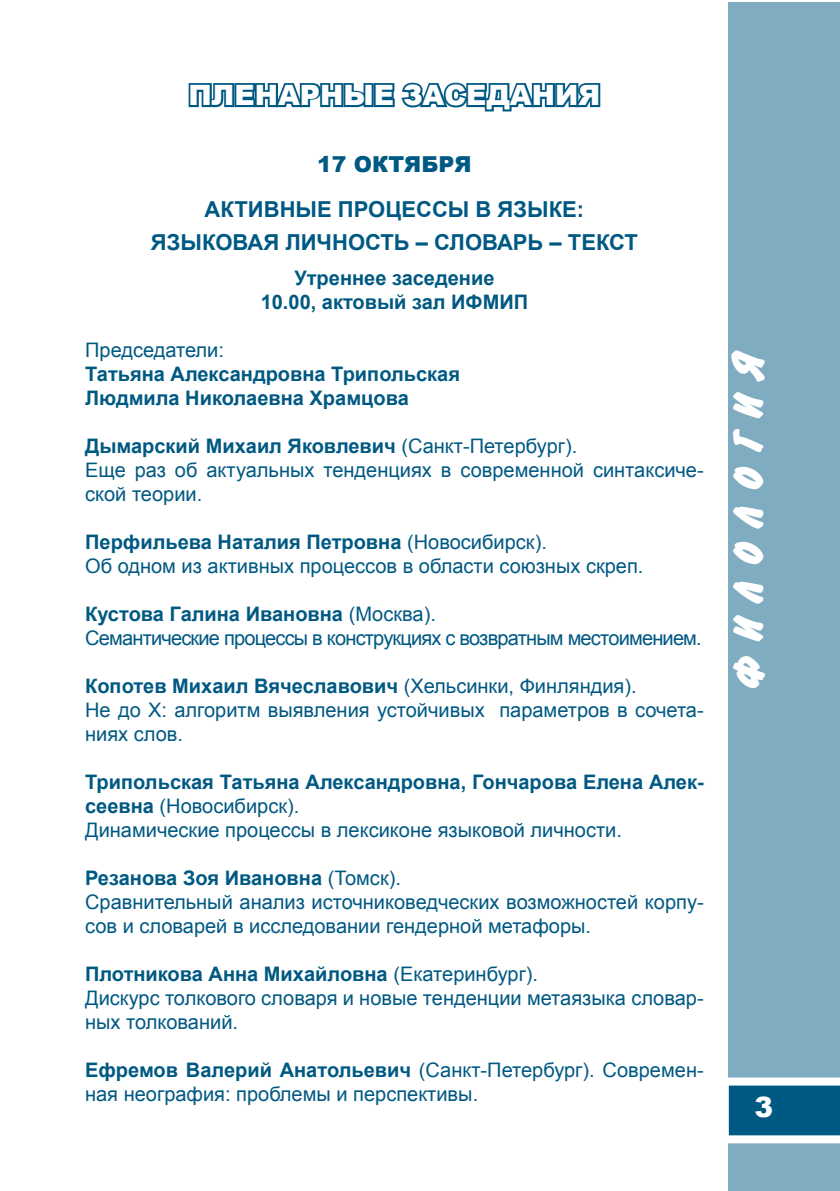
<style>
.page{position:relative;width:840px;height:1191px;background:#fff}
.page>*{position:absolute;margin:0;border:0;box-sizing:border-box;transform-origin:0 0}
.t1{font:700 42px "Flash";color:#fff}
.t2{font:900 28px "Arial";color:#fff}
.t3{font:700 22px/33px "Arial";color:#005983;text-align:center}
.t4{font:900 22px "Arial";color:#005983}
.t5{font:20px/24px "Arial";color:#005983}
.t6{font:700 20px/24px "Arial";color:#005983;text-align:center}
.t7{font:20px/24px "Arial";letter-spacing:-.04em;color:#005983}
.s1{font-weight:700}
</style>
<div class="page">
<div style="left:728px;top:2px;width:111px;height:1189px;background:#80acc1"></div>
<svg style="left:728px;top:1077px;width:111px;height:66px;background:#3f81a1"></svg>
<svg style="left:188px;top:82px;width:413px;height:30px"></svg>
<h2 class="t2" style="left:188px;top:75px;width:413px">ПЛЕНАРНЫЕ ЗАСЕДАНИЯ</h2>
<p class="t4" style="left:317px;top:148px;width:54px">17 октя</p>
<p class="t4" style="left:421px;top:148px;width:48px">БРя</p>
<p class="t3" style="left:151px;top:193px;width:488px">Активн ые процессы в языке: языковая личность – словарь – текст</p>
<p class="t6" style="left:260px;top:266px;width:269px">Утреннее заседение<br>10.00, актовый зал ИФМИП</p>
<p class="t5" style="left:85px;top:338px;width:140px">Председатели:</p>
<p class="t6" style="left:85px;top:362px;width:376px;text-align:left">Татьяна Александровна Трипольская<br>Людмила Николаевна Храмцова</p>
<p class="t5" style="left:85px;top:434px;width:619px"><span class="s1">Дымарский Михаил Яковлевич</span> (Санкт-Петербург).<br>Еще раз об актуальных тенденциях в современной синтаксиче&shy;ской теории.</p>
<p class="t5" style="left:85px;top:530px;width:559px"><span class="s1">Перфильева Наталия Петровна</span> (Новосибирск).<br>Об одном из активных процессов в области союзных скреп.</p>
<p class="t7" style="left:85px;top:602px;width:618px"><span class="s1">Кустова Галина Ивановна</span> (Москва).<br>Семантические процессы в конструкциях с возвратным местоимением.</p>
<p class="t5" style="left:85px;top:674px;width:619px"><span class="s1">Копотев Михаил Вячеславович</span> (Хельсинки, Финляндия).<br>Не до Х: алгоритм выявления устойчивых параметров в сочета&shy;ниях слов.</p>
<p class="t5" style="left:85px;top:770px;width:619px"><span class="s1">Трипольская Татьяна Александровна, Гончарова Елена Алек&shy;сеевна</span> (Новосибирск).<br>Динамические процессы в лексиконе языковой личности.</p>
<p class="t5" style="left:85px;top:866px;width:619px"><span class="s1">Резанова Зоя Ивановна</span> (Томск).<br>Сравнительный анализ источниковедческих возможностей корпу&shy;сов и словарей в исследовании гендерной метафоры.</p>
<p class="t5" style="left:85px;top:962px;width:619px"><span class="s1">Плотникова Анна Михайловна</span> (Екатеринбург).<br>Дискурс толкового словаря и новые тенденции метаязыка словар&shy;ных толкований.</p>
<p class="t5" style="left:85px;top:1058px;width:619px"><span class="s1">Ефремов Валерий Анатольевич</span> (Санкт-Петербург). Современ&shy;ная неография: проблемы и перспективы.</p>
<h1 class="t1" style="left:724px;top:694px;width:345px;rotate:-90deg">Ф И Л О Л О Г И Я</h1>
<h2 class="t2" style="left:754px;top:1086px;width:20px">3</h2>
</div>
